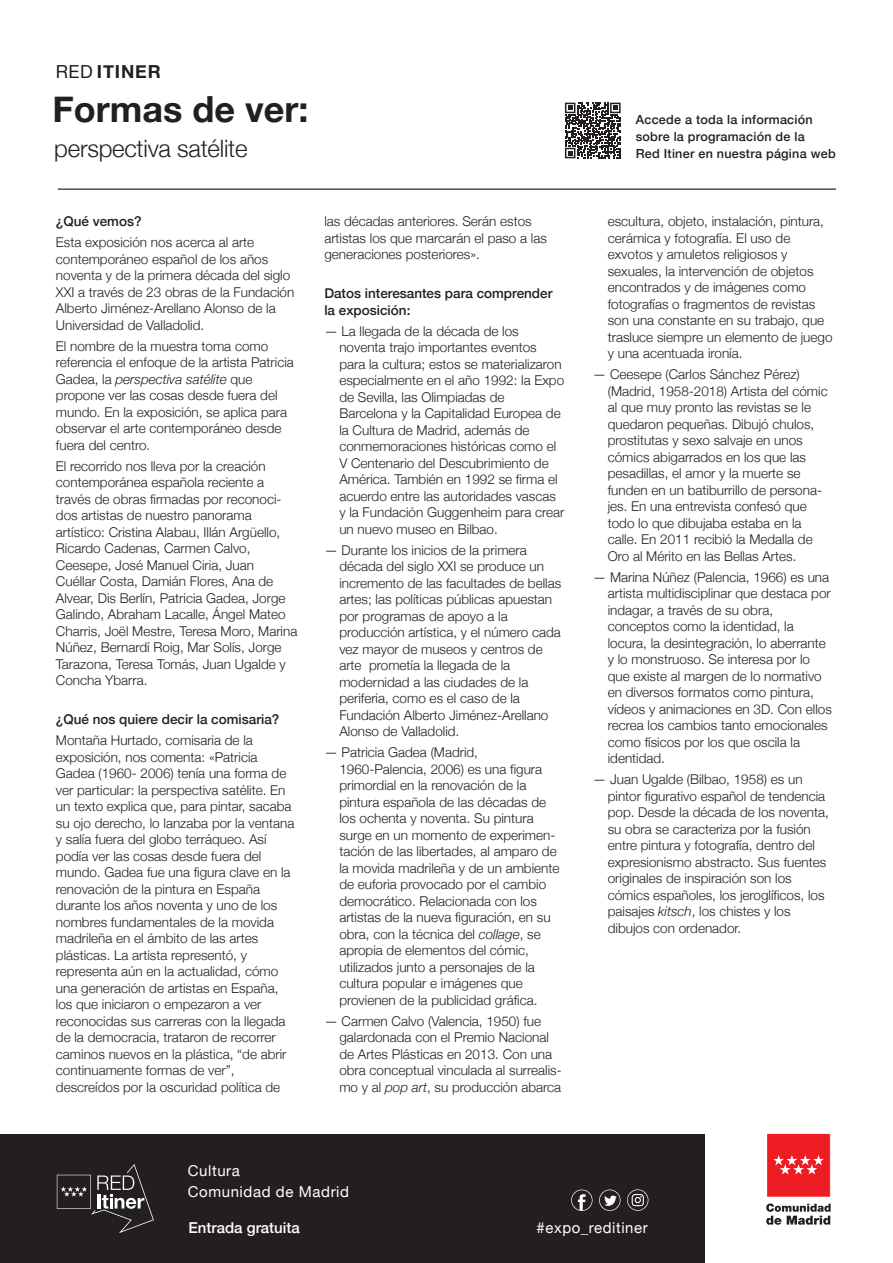
<style>
.page{position:relative;width:893px;height:1263px;background:#fff}
.page>*{position:absolute;margin:0;border:0;box-sizing:border-box;transform-origin:0 0}
.t1{font:700 36px "Helvetica Neue";color:#231f20}
.t2{font:300 24px "Helvetica Neue";letter-spacing:-.01em;color:#231f20}
.t3{font:700 18px "Helvetica Neue";letter-spacing:.05em;color:#231f20}
.t4{font:15px/21px "Helvetica Neue";letter-spacing:.04em;color:#fff}
.t5{font:500 15px "Helvetica Neue";color:#fff}
.t6{font:300 13.5px/16.5px "Helvetica Neue";color:#231f20}
.t7{font:500 13.5px/16.5px "Helvetica Neue";color:#231f20}
.t8{font:500 12.6px/16.8px "Helvetica Neue";letter-spacing:.02em;color:#231f20}
.s1{font-weight:400}
.s2{font-style:italic}
</style>
<div class="page">
<svg style="left:767px;top:1133px;width:64px;height:64px;background:#ef3238"></svg>
<svg style="left:766px;top:1203px;width:65px;height:22px"></svg>
<div style="left:0;top:1134px;width:705px;height:129px;background:#231f20"></div>
<svg style="left:57px;top:1164px;width:97px;height:69px"></svg>
<svg style="left:599px;top:1189px;width:21px;height:22px"></svg>
<svg style="left:571px;top:1189px;width:21px;height:22px"></svg>
<svg style="left:627px;top:1189px;width:21px;height:22px"></svg>
<svg style="left:565px;top:103px;width:56px;height:55px"></svg>
<hr style="left:58px;top:189px;width:778px;height:1px;background:#231f20">
<h3 class="t3" style="left:56px;top:58px;width:106px"><span class="s1">RED</span> ITINER</h3>
<h1 class="t1" style="left:53px;top:80px;width:258px">Formas de ver:</h1>
<h2 class="t2" style="left:54px;top:130px;width:195px">perspectiva satélite</h2>
<p class="t7" style="left:56px;top:212px;width:87px">¿Qué vemos?</p>
<p class="t6" style="left:56px;top:233px;width:240px">Esta exposición nos acerca al arte contemporáneo español de los años noventa y de la primera década del siglo XXI a través de 23 obras de la Fundación Alberto Jiménez-Arellano Alonso de la Universidad de Valladolid.</p>
<p class="t6" style="left:56px;top:337px;width:239px">El nombre de la muestra toma como referencia el enfoque de la artista Patricia Gadea, la <span class="s2">perspectiva satélite</span> que propone ver las cosas desde fuera del mundo. En la exposición, se aplica para observar el arte contemporáneo desde fuera del centro.</p>
<p class="t6" style="left:56px;top:457px;width:243px">El recorrido nos lleva por la creación contemporánea española reciente a través de obras firmadas por reconoci&shy;dos artistas de nuestro panorama artístico: Cristina Alabau, Illán Argüello, Ricardo Cadenas, Carmen Calvo, Ceesepe, José Manuel Ciria, Juan Cuéllar Costa, Damián Flores, Ana de Alvear, Dis Berlín, Patricia Gadea, Jorge Galindo, Abraham Lacalle, Ángel Mateo Charris, Joël Mestre, Teresa Moro, Marina Núñez, Bernardí Roig, Mar Solís, Jorge Tarazona, Teresa Tomás, Juan Ugalde y Concha Ybarra.</p>
<p class="t7" style="left:56px;top:710px;width:225px">¿Qué nos quiere decir la comisaria?</p>
<p class="t6" style="left:56px;top:731px;width:240px">Montaña Hurtado, comisaria de la exposición, nos comenta: «Patricia Gadea (1960- 2006) tenía una forma de ver particular: la perspectiva satélite. En un texto explica que, para pintar, sacaba su ojo derecho, lo lanzaba por la ventana y salía fuera del globo terráqueo. Así podía ver las cosas desde fuera del mundo. Gadea fue una figura clave en la renovación de la pintura en España durante los años noventa y uno de los nombres fundamentales de la movida madrileña en el ámbito de las artes plásticas. La artista representó, y representa aún en la actualidad, cómo una generación de artistas en España, los que iniciaron o empezaron a ver reconocidas sus carreras con la llegada de la democracia, trataron de recorrer caminos nuevos en la plástica, “de abrir continuamente formas de ver”, descreídos por la oscuridad política de</p>
<p class="t6" style="left:324px;top:212px;width:224px">las décadas anteriores. Serán estos artistas los que marcarán el paso a las generaciones posteriores».</p>
<p class="t7" style="left:324px;top:284px;width:230px">Datos interesantes para comprender la exposición:</p>
<p class="t6" style="left:339px;top:322px;width:227px;text-indent:-15px">— La llegada de la década de los noventa trajo importantes eventos para la cultura; estos se materializaron especialmente en el año 1992: la Expo de Sevilla, las Olimpiadas de Barcelona y la Capitalidad Europea de la Cultura de Madrid, además de conmemoraciones históricas como el V Centenario del Descubrimiento de América. También en 1992 se firma el acuerdo entre las autoridades vascas y la Fundación Guggenheim para crear un nuevo museo en Bilbao.</p>
<p class="t6" style="left:339px;top:541px;width:223px;text-indent:-15px">— Durante los inicios de la primera década del siglo XXI se produce un incremento de las facultades de bellas artes; las políticas públicas apuestan por programas de apoyo a la producción artística, y el número cada vez mayor de museos y centros de arte prometía la llegada de la modernidad a las ciudades de la periferia, como es el caso de la<br>Fundación Alberto Jiménez-Arellano<br>Alonso de Valladolid.</p>
<p class="t6" style="left:339px;top:743px;width:222px;text-indent:-15px">— Patricia Gadea (Madrid, 1960-Palencia, 2006) es una figura primordial en la renovación de la pintura española de las décadas de los ochenta y noventa. Su pintura surge en un momento de experimen&shy;tación de las libertades, al amparo de la movida madrileña y de un ambiente de euforia provocado por el cambio democrático. Relacionada con los artistas de la nueva figuración, en su obra, con la técnica del <span class="s2">collage</span>, se apropia de elementos del cómic, utilizados junto a personajes de la cultura popular e imágenes que provienen de la publicidad gráfica.</p>
<p class="t6" style="left:339px;top:1012px;width:224px;text-indent:-15px">— Carmen Calvo (Valencia, 1950) fue galardonada con el Premio Nacional de Artes Plásticas en 2013. Con una obra conceptual vinculada al surrealis&shy;mo y al <span class="s2">pop art</span>, su producción abarca</p>
<p class="t8" style="left:636px;top:110px;width:201px">Accede a toda la información sobre la programación de la<br>Red Itiner en nuestra página web</p>
<p class="t6" style="left:608px;top:212px;width:226px">escultura, objeto, instalación, pintura, cerámica y fotografía. El uso de exvotos y amuletos religiosos y sexuales, la intervención de objetos encontrados y de imágenes como fotografías o fragmentos de revistas son una constante en su trabajo, que trasluce siempre un elemento de juego y una acentuada ironía.</p>
<p class="t6" style="left:608px;top:365px;width:221px;text-indent:-15px">— Ceesepe (Carlos Sánchez Pérez) (Madrid, 1958-2018) Artista del cómic al que muy pronto las revistas se le quedaron pequeñas. Dibujó chulos, prostitutas y sexo salvaje en unos cómics abigarrados en los que las pesadillas, el amor y la muerte se funden en un batiburrillo de persona&shy;jes. En una entrevista confesó que todo lo que dibujaba estaba en la calle. En 2011 recibió la Medalla de Oro al Mérito en las Bellas Artes.</p>
<p class="t6" style="left:608px;top:567px;width:226px;text-indent:-15px">— Marina Núñez (Palencia, 1966) es una artista multidisciplinar que destaca por indagar, a través de su obra, conceptos como la identidad, la locura, la desintegración, lo aberrante y lo monstruoso. Se interesa por lo que existe al margen de lo normativo en diversos formatos como pintura, vídeos y animaciones en 3D. Con ellos recrea los cambios tanto emocionales como físicos por los que oscila la identidad.</p>
<p class="t6" style="left:608px;top:770px;width:223px;text-indent:-15px">— Juan Ugalde (Bilbao, 1958) es un pintor figurativo español de tendencia pop. Desde la década de los noventa, su obra se caracteriza por la fusión entre pintura y fotografía, dentro del expresionismo abstracto. Sus fuentes originales de inspiración son los cómics españoles, los jeroglíficos, los paisajes <span class="s2">kitsch</span>, los chistes y los dibujos con ordenador.</p>
<p class="t4" style="left:188px;top:1160px;width:163px">Cultura<br>Comunidad de Madrid</p>
<p class="t5" style="left:188px;top:1215px;width:113px">Entrada gratuita</p>
<p class="t4" style="left:537px;top:1217px;width:113px">#expo_reditiner</p>
</div>
